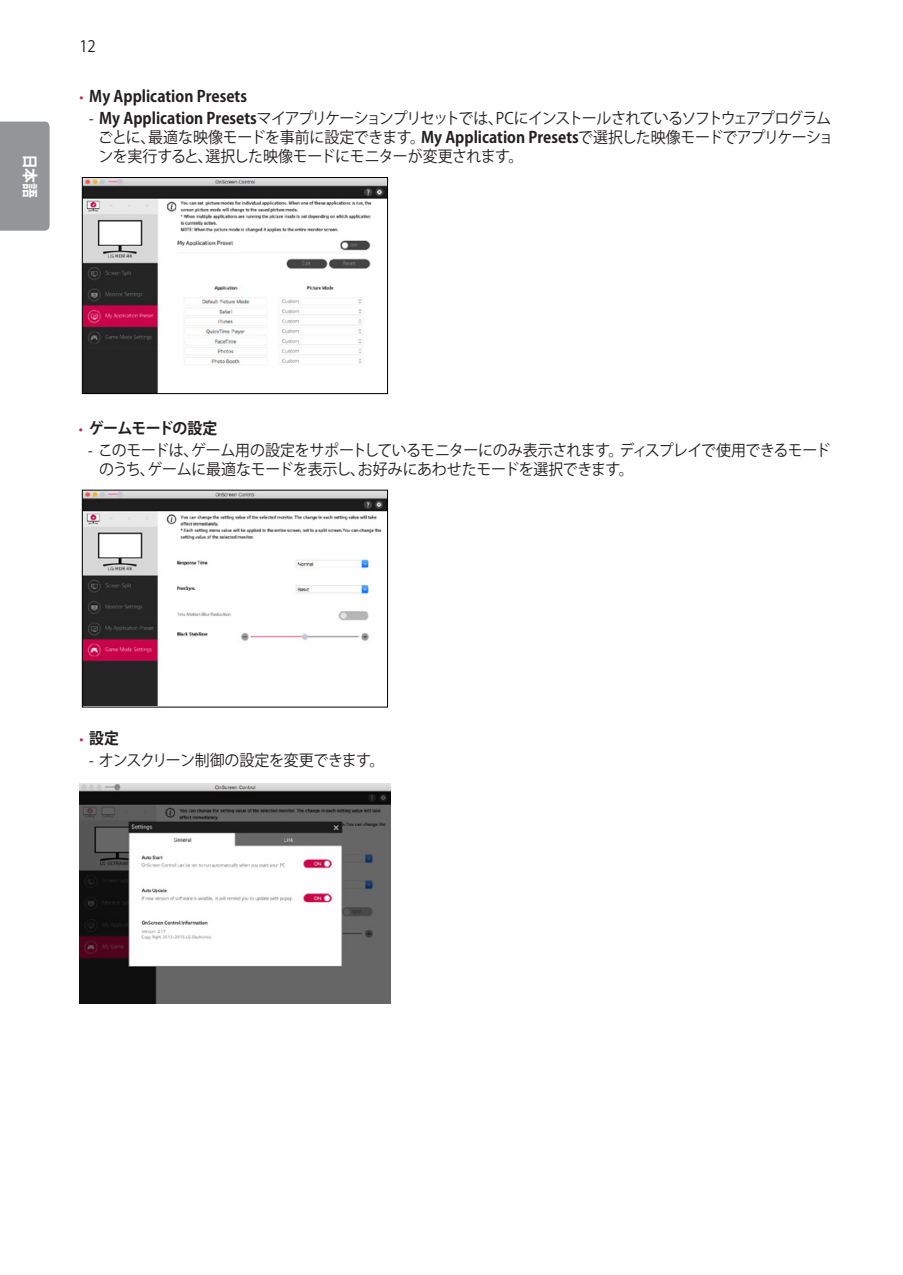
<style>
.page{position:relative;width:903px;height:1275px;background:#fff}
.page>*{position:absolute;margin:0;border:0;box-sizing:border-box;transform-origin:0 0}
.t1{font:15.75px/19.2px "Koz Go Pro";letter-spacing:-.05em;color:#231f20;scale:.95 1}
.t2{font:15.75px/19.2px "Koz Go Pro";letter-spacing:-.03em;color:#231f20;scale:.95 1}
.t3{font:700 15.75px "Koz Go Pro";color:#231f20;scale:.95 1}
.t4{font:700 15.75px "Koz Go Pro";letter-spacing:-.045em;color:#231f20;scale:.95 1}
.t5{font:700 15.75px "Koz Go Pro";color:#fff;scale:.95 1}
.s1{font-weight:400;font-size:14px;color:#c8205d}
.s2{font-family:"Myriad Pro"}
.s3{font-weight:700}
</style>
<div class="page">
<div style="left:0;top:122px;width:50px;height:109px;background:#939598"></div>
<img style="left:84px;top:179px;width:302px;height:213px">
<div style="left:82px;top:177px;width:306px;height:217px;border:1px solid #000"></div>
<img style="left:84px;top:492px;width:302px;height:213px">
<div style="left:82px;top:490px;width:306px;height:217px;border:1px solid #000"></div>
<img style="left:79px;top:783px;width:311px;height:220px">
<p class="t5" style="left:40px;top:154px;width:48px;rotate:90deg">日本語</p>
<p class="t2" style="left:79px;top:37px;width:19px">12</p>
<p class="t3" style="left:79px;top:86px;width:178px"><span class="s1">•</span> My Application Presets</p>
<p class="t1" style="left:98px;top:109px;width:775px;text-indent:-9px"><span class="s2">-</span> <span class="s3">My Application Presets</span>マイアプリケーションプリセットでは、PCにインストールされているソフトウェアプログラムごとに、最適な映像モードを事前に設定できます。<span class="s3">My Application Presets</span>で選択した映像モードでアプリケーションを実行すると、選択した映像モードにモニターが変更されます。</p>
<p class="t4" style="left:79px;top:418px;width:147px"><span class="s1">•</span> ゲームモードの設定</p>
<p class="t2" style="left:99px;top:441px;width:771px;text-indent:-11px"><span class="s2">-</span> このモードは、ゲーム用の設定をサポートしているモニターにのみ表示されます。ディスプレイで使用できるモードのうち、ゲームに最適なモードを表示し、お好みにあわせたモードを選択できます。</p>
<p class="t3" style="left:79px;top:728px;width:43px"><span class="s1">•</span> 設定</p>
<p class="t2" style="left:89px;top:751px;width:312px"><span class="s2">-</span> オンスクリーン制御の設定を変更できます。</p>
</div>
